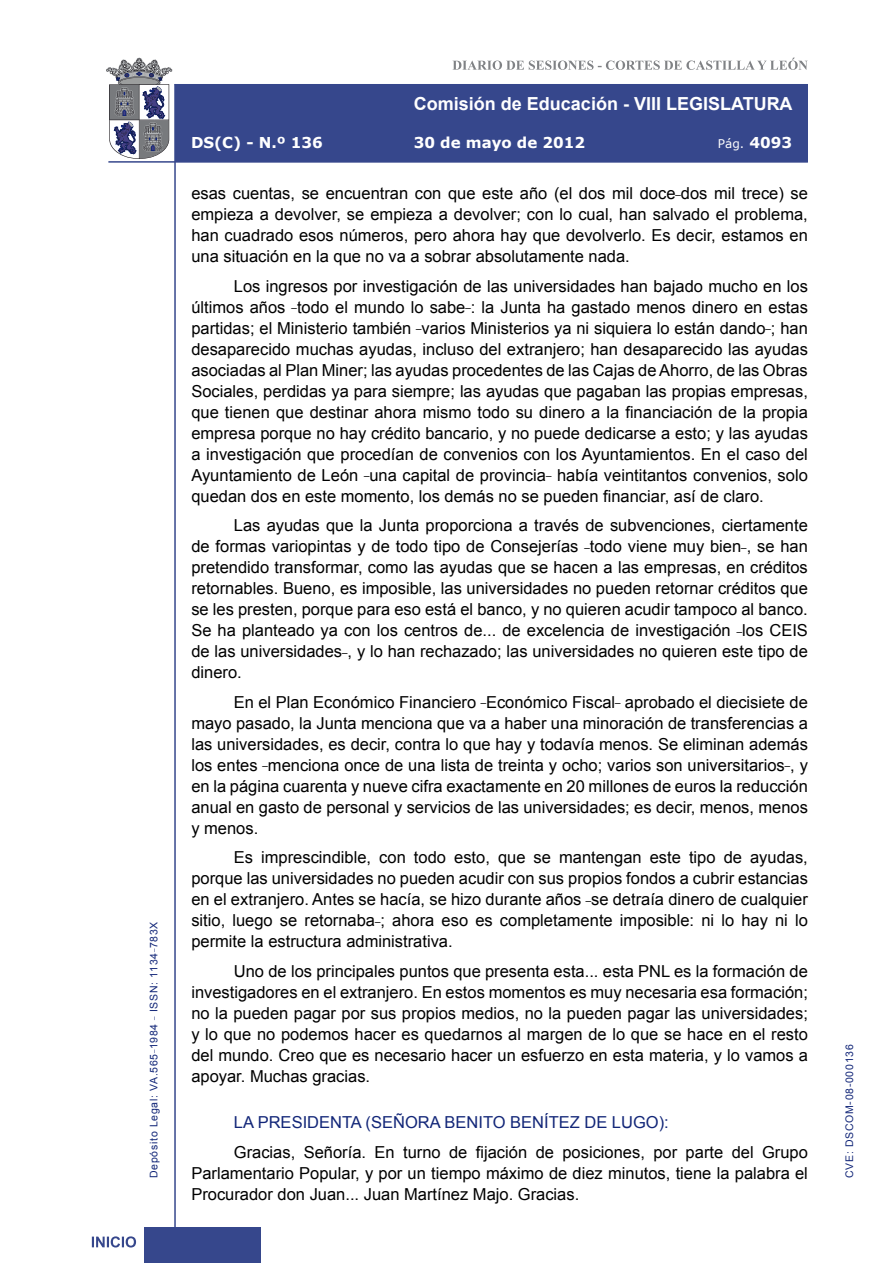
<style>
.page{position:relative;width:893px;height:1263px;background:#fff}
.page>*{position:absolute;margin:0;border:0;box-sizing:border-box;transform-origin:0 0}
.t1{font:700 18px "Arial";color:#fff}
.t2{font:16.5px/21px "Arial";color:#000;text-align:justify}
.Orador{font:16.5px "Arial";color:#122678}
.t3{font:700 15px "Verdana";color:#fff}
.t4{font:12px "Verdana";color:#fff}
.t5{font:10.5px "Arial";letter-spacing:.065em;color:#122678}
.s1{font-weight:700;font-size:15px}
</style>
<div class="page">
<svg style="left:452px;top:58px;width:356px;height:12px"></svg>
<hr style="left:174px;top:84px;width:2px;height:1179px;background:#36478c">
<div style="left:144px;top:1227px;width:117px;height:36px;background:#36478c"></div>
<div style="left:175px;top:84px;width:633px;height:78px;background:#36478c"></div>
<hr style="left:108px;top:161px;width:700px;height:2px;background:#36478c">
<svg style="left:92px;top:1236px;width:44px;height:11px"></svg>
<svg style="left:106px;top:58px;width:66px;height:101px"></svg>
<p class="t5" style="left:147px;top:1178px;width:258px;rotate:-90deg">Depósito Legal: VA.565<sup>_</sup>1984 <sup>_</sup> ISSN: 1134<sup>_</sup>783X</p>
<p class="t1" style="left:414px;top:92px;width:380px">Comisión de Educación - VIII LEGISLATURA</p>
<p class="t3" style="left:191px;top:133px;width:133px">DS(C) - N.º 136</p>
<p class="t3" style="left:414px;top:133px;width:173px">30 de mayo de 2012</p>
<p class="t4" style="left:718px;top:136px;width:76px">Pág. <span class="s1">4093</span></p>
<p class="t2" style="left:191px;top:183px;width:618px">esas cuentas, se encuentran con que este año (el dos mil doce<sup>_</sup>dos mil trece) se empieza a devolver, se empieza a devolver; con lo cual, han salvado el problema, han cuadrado esos números, pero ahora hay que devolverlo. Es decir, estamos en una situación en la que no va a sobrar absolutamente nada.</p>
<p class="t2" style="left:191px;top:275px;width:618px;text-indent:43px">Los ingresos por investigación de las universidades han bajado mucho en los últimos años <sup>_</sup>todo el mundo lo sabe<sup>_</sup>: la Junta ha gastado menos dinero en estas partidas; el Ministerio también <sup>_</sup>varios Ministerios ya ni siquiera lo están dando<sup>_</sup>; han desaparecido muchas ayudas, incluso del extranjero; han desaparecido las ayudas asociadas al Plan Miner; las ayudas procedentes de las Cajas de Ahorro, de las Obras Sociales, perdidas ya para siempre; las ayudas que pagaban las propias empresas, que tienen que destinar ahora mismo todo su dinero a la financiación de la propia empresa porque no hay crédito bancario, y no puede dedicarse a esto; y las ayudas a investigación que procedían de convenios con los Ayuntamientos. En el caso del Ayuntamiento de León <sup>_</sup>una capital de provincia<sup>_</sup> había veintitantos convenios, solo quedan dos en este momento, los demás no se pueden financiar, así de claro.</p>
<p class="t2" style="left:191px;top:515px;width:618px;text-indent:43px">Las ayudas que la Junta proporciona a través de subvenciones, ciertamente de formas variopintas y de todo tipo de Consejerías <sup>_</sup>todo viene muy bien<sup>_</sup>, se han pretendido transformar, como las ayudas que se hacen a las empresas, en créditos retornables. Bueno, es imposible, las universidades no pueden retornar créditos que se les presten, porque para eso está el banco, y no quieren acudir tampoco al banco.<br>Se ha planteado ya con los centros de... de excelencia de investigación <sup>_</sup>los CEIS de las universidades<sup>_</sup>, y lo han rechazado; las universidades no quieren este tipo de dinero.</p>
<p class="t2" style="left:191px;top:691px;width:618px;text-indent:43px">En el Plan Económico Financiero <sup>_</sup>Económico Fiscal<sup>_</sup> aprobado el diecisiete de mayo pasado, la Junta menciona que va a haber una minoración de transferencias a las universidades, es decir, contra lo que hay y todavía menos. Se eliminan además los entes <sup>_</sup>menciona once de una lista de treinta y ocho; varios son universitarios<sup>_</sup>, y en la página cuarenta y nueve cifra exactamente en 20 millones de euros la reducción anual en gasto de personal y servicios de las universidades; es decir, menos, menos y menos.</p>
<p class="t2" style="left:191px;top:847px;width:618px;text-indent:43px">Es imprescindible, con todo esto, que se mantengan este tipo de ayudas, porque las universidades no pueden acudir con sus propios fondos a cubrir estancias en el extranjero. Antes se hacía, se hizo durante años <sup>_</sup>se detraía dinero de cualquier sitio, luego se retornaba<sup>_</sup>; ahora eso es completamente imposible: ni lo hay ni lo permite la estructura administrativa.</p>
<p class="t2" style="left:191px;top:961px;width:618px;text-indent:43px">Uno de los principales puntos que presenta esta... esta PNL es la formación de investigadores en el extranjero. En estos momentos es muy necesaria esa formación; no la pueden pagar por sus propios medios, no la pueden pagar las universidades; y lo que no podemos hacer es quedarnos al margen de lo que se hace en el resto del mundo. Creo que es necesario hacer un esfuerzo en esta materia, y lo vamos a apoyar. Muchas gracias.</p>
<p class="Orador" style="left:234px;top:1112px;width:436px">LA PRESIDENTA (SEÑORA BENITO BENÍTEZ DE LUGO):</p>
<p class="t2" style="left:191px;top:1142px;width:618px;text-indent:43px">Gracias, Señoría. En turno de fijación de posiciones, por parte del Grupo Parlamentario Popular, y por un tiempo máximo de diez minutos, tiene la palabra el Procurador don Juan... Juan Martínez Majo. Gracias.</p>
<p class="t5" style="left:843px;top:1178px;width:135px;rotate:-90deg">CVE: DSCOM-08-000136</p>
</div>
